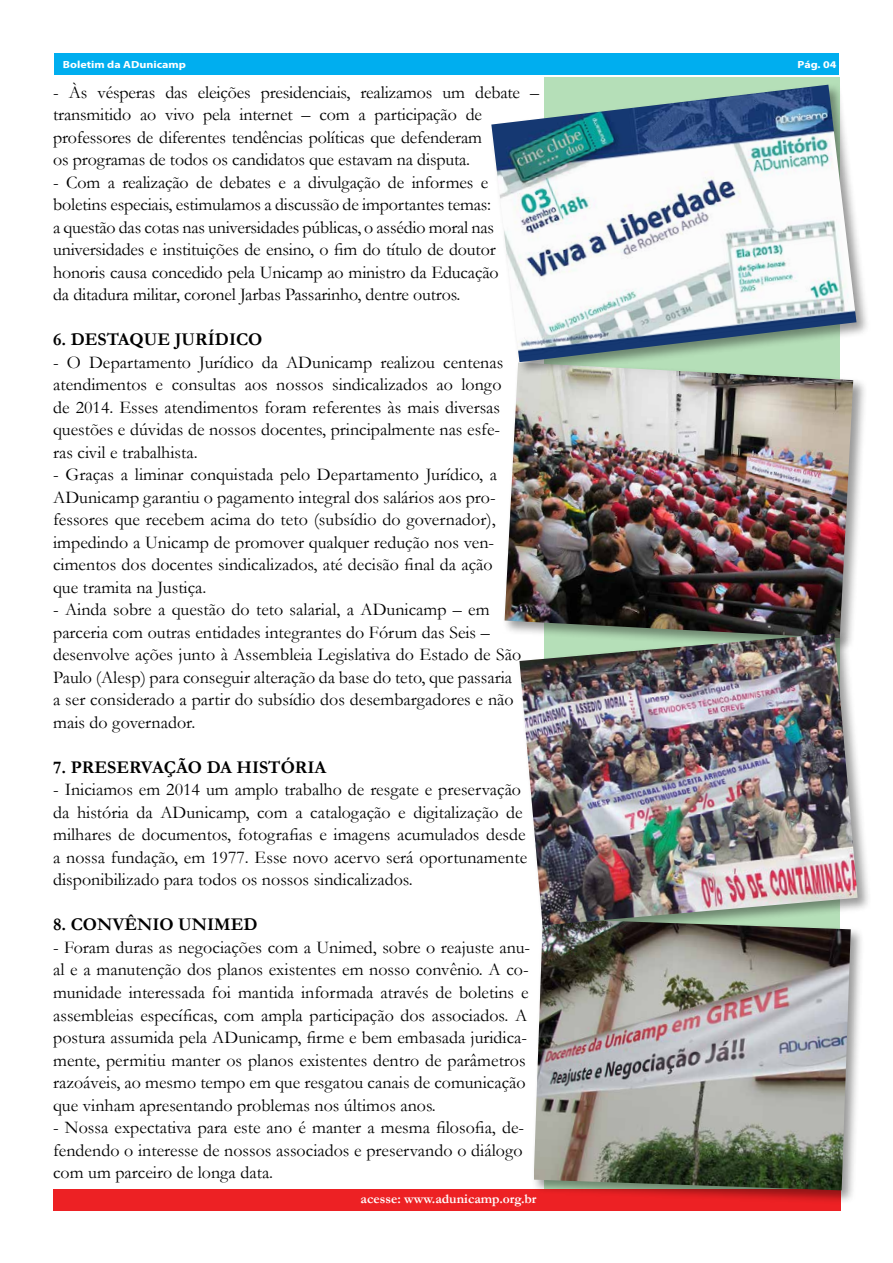
<style>
.page{position:relative;width:893px;height:1263px;background:#fff}
.page>*{position:absolute;margin:0;border:0;box-sizing:border-box;transform-origin:0 0}
.t1{font:18px/22.5px "Garamond";color:#000}
.t2{font:700 18px "Garamond";color:#000}
.t3{font:700 13.5px "Garamond";color:#fff}
.t4{font:700 10.35px "Myriad Pro";color:#fff;scale:1.16 1}
</style>
<div class="page">
<div style="left:502px;top:360px;width:365px;height:292px;background:#000;opacity:.4"></div>
<img style="left:505px;top:377px;width:348px;height:261px">
<div style="left:54px;top:53px;width:785px;height:22px;background:#00aeef"></div>
<div style="left:53px;top:1189px;width:788px;height:21px;background:#ed2124"></div>
<div style="left:490px;top:83px;width:381px;height:294px;background:#000;opacity:.4"></div>
<img style="left:491px;top:85px;width:365px;height:277px">
<div style="left:531px;top:916px;width:334px;height:289px;background:#000;opacity:.4"></div>
<img style="left:534px;top:939px;width:317px;height:251px">
<div style="left:517px;top:631px;width:355px;height:308px;background:#000;opacity:.4"></div>
<img style="left:519px;top:633px;width:339px;height:292px">
<p class="t4" style="left:63px;top:58px;width:108px">Boletim da ADunicamp</p>
<p class="t4" style="left:798px;top:57px;width:35px">Pág. 04</p>
<p class="t1" style="left:53px;top:81px;width:487px">- Às vésperas das eleições presidenciais, realizamos um debate – transmitido ao vivo pela internet – com a participação de professores de diferentes tendências políticas que defenderam<br>os programas de todos os candidatos que estavam na disputa.</p>
<p class="t1" style="left:53px;top:171px;width:447px">- Com a realização de debates e a divulgação de informes e boletins especiais, estimulamos a discussão de importantes temas: a questão das cotas nas universidades públicas, o assédio moral nas universidades e instituições de ensino, o fim do título de doutor honoris causa concedido pela Unicamp ao ministro da Educação da ditadura militar, coronel Jarbas Passarinho, dentre outros.</p>
<p class="t2" style="left:53px;top:327px;width:211px">6. DESTAQUE JURÍDICO</p>
<p class="t1" style="left:53px;top:351px;width:452px">- O Departamento Jurídico da ADunicamp realizou centenas atendimentos e consultas aos nossos sindicalizados ao longo de 2014. Esses atendimentos foram referentes às mais diversas questões e dúvidas de nossos docentes, principalmente nas esfe&shy;ras civil e trabalhista.</p>
<p class="t1" style="left:53px;top:463px;width:446px">- Graças a liminar conquistada pelo Departamento Jurídico, a ADunicamp garantiu o pagamento integral dos salários aos pro&shy;fessores que recebem acima do teto (subsídio do governador), impedindo a Unicamp de promover qualquer redução nos ven&shy;cimentos dos docentes sindicalizados, até decisão final da ação que tramita na Justiça.</p>
<p class="t1" style="left:53px;top:598px;width:470px">- Ainda sobre a questão do teto salarial, a ADunicamp – em parceria com outras entidades integrantes do Fórum das Seis – desenvolve ações junto à Assembleia Legislativa do Estado de São Paulo (Alesp) para conseguir alteração da base do teto, que passaria a ser considerado a partir do subsídio dos desembargadores e não mais do governador.</p>
<p class="t2" style="left:53px;top:755px;width:275px">7. PRESERVAÇÃO DA HISTÓRIA</p>
<p class="t1" style="left:53px;top:778px;width:476px">- Iniciamos em 2014 um amplo trabalho de resgate e preservação da história da ADunicamp, com a catalogação e digitalização de milhares de documentos, fotografias e imagens acumulados desde a nossa fundação, em 1977. Esse novo acervo será oportunamente disponibilizado para todos os nossos sindicalizados.</p>
<p class="t2" style="left:53px;top:912px;width:206px">8. CONVÊNIO UNIMED</p>
<p class="t1" style="left:53px;top:936px;width:479px">- Foram duras as negociações com a Unimed, sobre o reajuste anu&shy;al e a manutenção dos planos existentes em nosso convênio. A co&shy;munidade interessada foi mantida informada através de boletins e assembleias específicas, com ampla participação dos associados. A postura assumida pela ADunicamp, firme e bem embasada juridica&shy;mente, permitiu manter os planos existentes dentro de parâmetros razoáveis, ao mesmo tempo em que resgatou canais de comunicação que vinham apresentando problemas nos últimos anos.</p>
<p class="t1" style="left:53px;top:1116px;width:473px;text-align:justify">- Nossa expectativa para este ano é manter a mesma filosofia, de&shy;fendendo o interesse de nossos associados e preservando o diálogo com um parceiro de longa data.</p>
<p class="t3" style="left:361px;top:1189px;width:177px">acesse: www.adunicamp.org.br</p>
</div>
